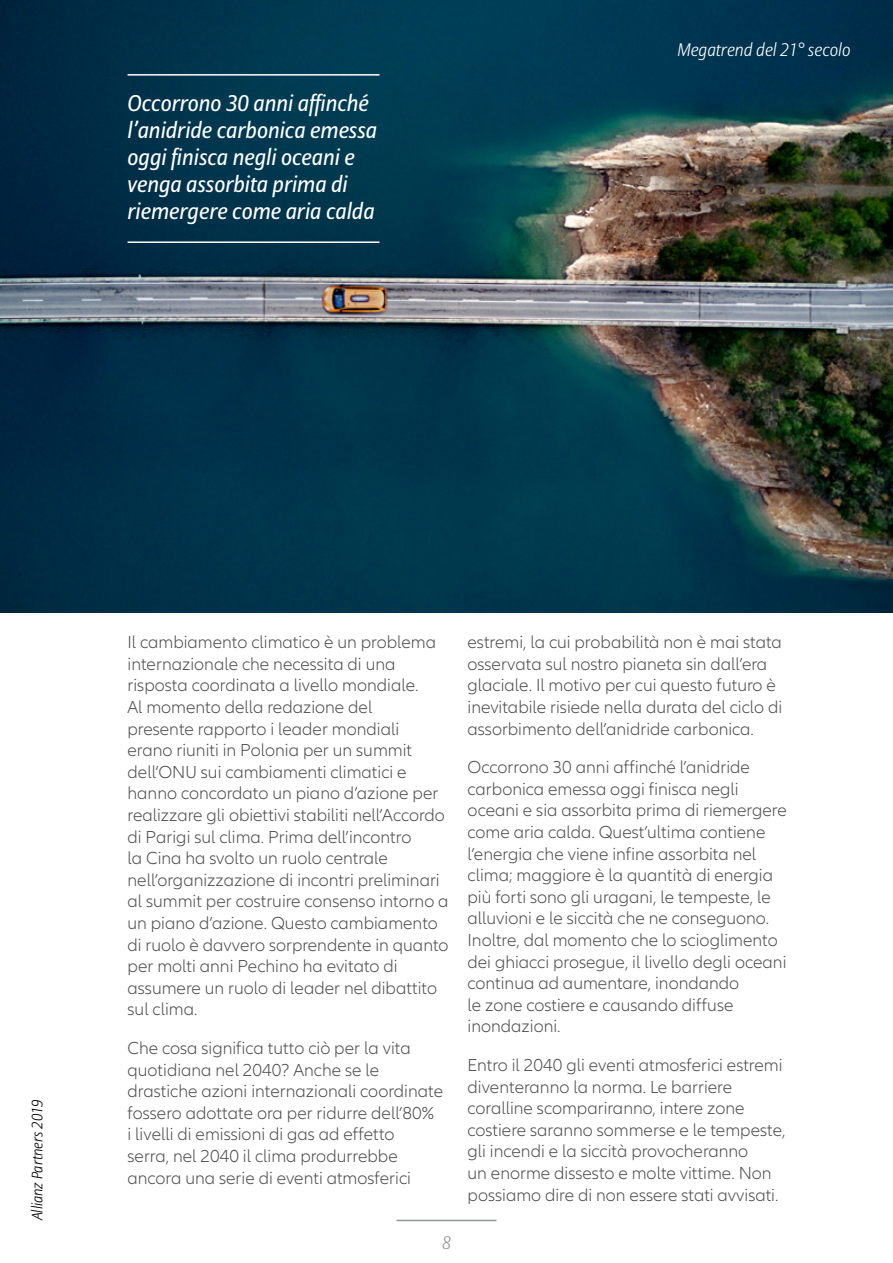
<style>
.page{position:relative;width:893px;height:1263px;background:#fff}
.page>*{position:absolute;margin:0;border:0;box-sizing:border-box;transform-origin:0 0}
.t1{font:italic 22.5px/27px "Allianz Sans";color:#fff}
.t2{font:300 18px/21.6px "Allianz Neo";color:#4d4d4f}
.t3{font:italic 300 18px "Allianz Sans";color:#fff}
.t4{font:italic 300 18px "Allianz Sans";color:#939598}
.t5{font:italic 300 15px "Allianz Sans";color:#000}
</style>
<div class="page">
<img style="left:0;top:0;width:893px;height:612px">
<hr style="left:396px;top:1220px;width:100px;height:1px;background:#939598">
<hr style="left:128px;top:74px;width:251px;height:2px;background:#fff">
<hr style="left:128px;top:241px;width:251px;height:2px;background:#fff">
<p class="t1" style="left:128px;top:89px;width:251px">Occorrono 30 anni affinché l’anidride carbonica emessa oggi finisca negli oceani e venga assorbita prima di riemergere come aria calda</p>
<p class="t3" style="left:677px;top:39px;width:175px">Megatrend del 21° secolo</p>
<p class="t5" style="left:28px;top:1220px;width:122px;rotate:-90deg">Allianz Partners 2019</p>
<p class="t2" style="left:128px;top:632px;width:323px">Il cambiamento climatico è un problema internazionale che necessita di una risposta coordinata a livello mondiale.<br>Al momento della redazione del<br>presente rapporto i leader mondiali erano riuniti in Polonia per un summit dell’ONU sui cambiamenti climatici e hanno concordato un piano d’azione per realizzare gli obiettivi stabiliti nell’Accordo di Parigi sul clima. Prima dell’incontro<br>la Cina ha svolto un ruolo centrale nell’organizzazione di incontri preliminari al summit per costruire consenso intorno a un piano d’azione. Questo cambiamento di ruolo è davvero sorprendente in quanto per molti anni Pechino ha evitato di assumere un ruolo di leader nel dibattito sul clima.</p>
<p class="t2" style="left:128px;top:1038px;width:317px">Che cosa significa tutto ciò per la vita quotidiana nel 2040? Anche se le drastiche azioni internazionali coordinate fossero adottate ora per ridurre dell’80%<br>i livelli di emissioni di gas ad effetto<br>serra, nel 2040 il clima produrrebbe ancora una serie di eventi atmosferici</p>
<p class="t4" style="left:442px;top:1231px;width:10px">8</p>
<p class="t2" style="left:467px;top:632px;width:316px">estremi, la cui probabilità non è mai stata osservata sul nostro pianeta sin dall’era glaciale. Il motivo per cui questo futuro è inevitabile risiede nella durata del ciclo di assorbimento dell’anidride carbonica.</p>
<p class="t2" style="left:467px;top:757px;width:321px">Occorrono 30 anni affinché l’anidride carbonica emessa oggi finisca negli oceani e sia assorbita prima di riemergere come aria calda. Quest’ultima contiene l’energia che viene infine assorbita nel clima; maggiore è la quantità di energia più forti sono gli uragani, le tempeste, le alluvioni e le siccità che ne conseguono.<br>Inoltre, dal momento che lo scioglimento dei ghiacci prosegue, il livello degli oceani continua ad aumentare, inondando<br>le zone costiere e causando diffuse inondazioni.</p>
<p class="t2" style="left:467px;top:1055px;width:320px">Entro il 2040 gli eventi atmosferici estremi diventeranno la norma. Le barriere coralline scompariranno, intere zone costiere saranno sommerse e le tempeste, gli incendi e la siccità provocheranno<br>un enorme dissesto e molte vittime. Non possiamo dire di non essere stati avvisati.</p>
</div>
